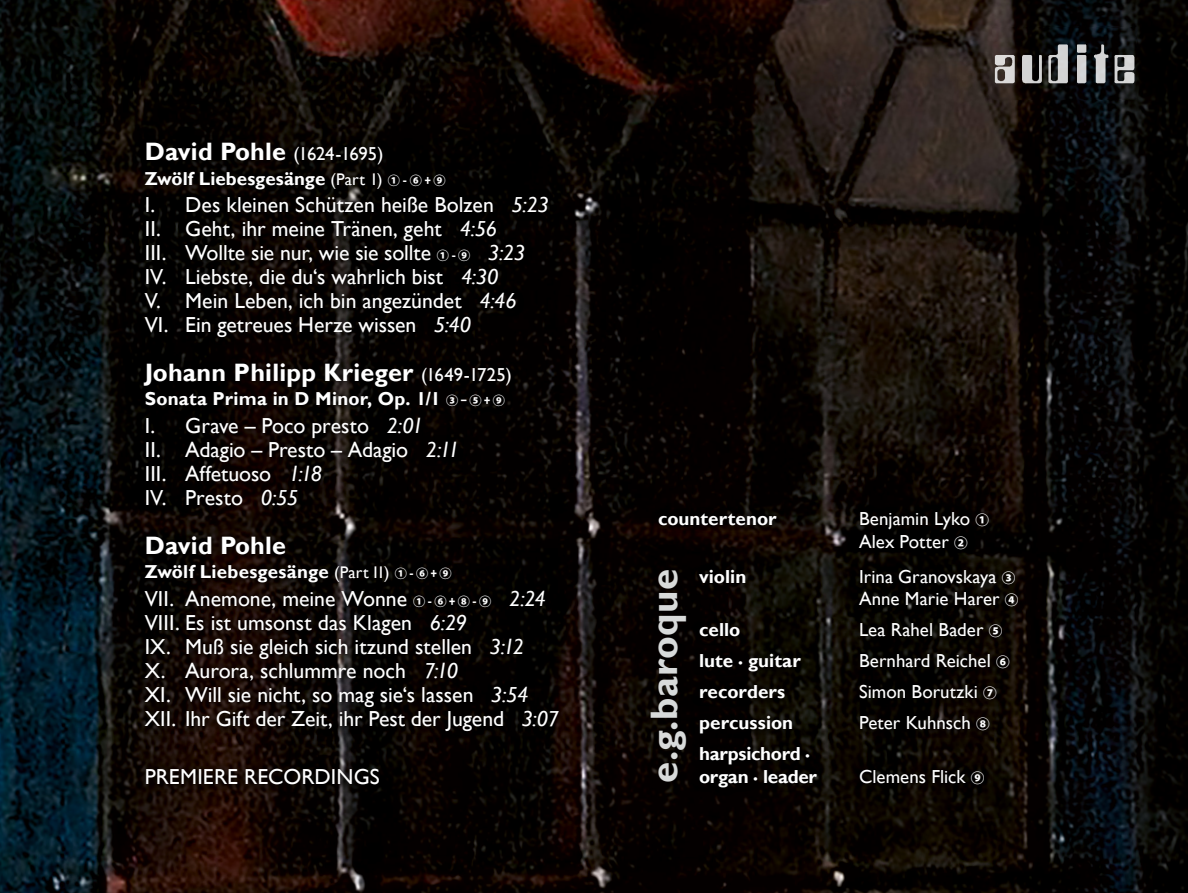
<style>
.page{position:relative;width:1188px;height:893px;background:#fff}
.page>*{position:absolute;margin:0;border:0;box-sizing:border-box;transform-origin:0 0}
.t1{font:700 38.25px "Gill Sans";letter-spacing:.01em;color:#d8dada}
.t2{font:700 25.2px "Gill Sans";letter-spacing:.01em;color:#fff}
.t3{font:21.75px/24px "Gill Sans";color:#fff}
.t4{font:18.9px/22.6px "Gill Sans";color:#fff}
.t5{font:700 18.9px/22.6px "Gill Sans";color:#fff}
.t6{font:700 18.75px/24.3px "Gill Sans";letter-spacing:.01em;color:#fff}
.s1{font-size:25.2px}
.s2{font-weight:400}
.s3{font-weight:400;font-size:16.8px}
.s4{font-family:"Koz Go Pro";font-weight:800;font-size:12.15px}
.s5{font-style:italic}
.s6{font-weight:400;font-size:18.75px}
.s7{font-family:"Koz Go Pro";font-weight:800;font-size:13.65px}
.s8{font-size:12px}
</style>
<div class="page">
<img style="left:0;top:0;width:1188px;height:893px">
<div style="left:135px;top:133px;width:432px;height:661px;background:#000;opacity:.75"></div>
<div style="left:649px;top:503px;width:378px;height:293px;background:#000;opacity:.75"></div>
<img style="left:992px;top:27px;width:144px;height:72px">
<p class="t6" style="left:145px;top:142px;width:303px"><span class="s1">David Pohle</span> <span class="s2">(1624-1695)<br></span>Zwölf Liebesgesänge <span class="s3">(Part 1)</span> <span class="s4">① - ⑥ + ⑨</span></p>
<p class="t3" style="left:145px;top:193px;width:406px">I. Des kleinen Schützen heiße Bolzen <span class="s5">5:23<br></span>II. Geht, ihr meine Tränen, geht <span class="s5">4:56<br></span>III. Wollte sie nur, wie sie sollte <span class="s4">① - ⑨</span> <span class="s5">3:23<br></span>IV. Liebste, die du‘s wahrlich bist <span class="s5">4:30<br></span>V. Mein Leben, ich bin angezündet <span class="s5">4:46<br></span>VI. Ein getreues Herze wissen <span class="s5">5:40</span></p>
<p class="t2" style="left:145px;top:357px;width:369px">Johann Philipp Krieger <span class="s6">(1649-1725)</span></p>
<p class="t6" style="left:145px;top:387px;width:362px">Sonata Prima in D Minor, Op. 1/1 <span class="s4">③ - ⑤ + ⑨</span></p>
<p class="t3" style="left:145px;top:414px;width:316px">I. Grave – Poco presto <span class="s5">2:01<br></span>II. Adagio – Presto – Adagio <span class="s5">2:11<br></span>III. Affetuoso <span class="s5">1:18<br></span>IV. Presto <span class="s5">0:55</span></p>
<p class="t2" style="left:145px;top:530px;width:143px">David Pohle</p>
<p class="t6" style="left:145px;top:560px;width:309px">Zwölf Liebesgesänge <span class="s3">(Part I1)</span> <span class="s4">① - ⑥ + ⑨</span></p>
<p class="t3" style="left:145px;top:586px;width:415px">VII. Anemone, meine Wonne <span class="s4">① - ⑥ + ⑧ - ⑨</span> <span class="s5">2:24<br></span>VIII. Es ist umsonst das Klagen <span class="s5">6:29<br></span>IX. Muß sie gleich sich itzund stellen <span class="s5">3:12<br></span>X. Aurora, schlummre noch <span class="s5">7:10<br></span>XI. Will sie nicht, so mag sie‘s lassen <span class="s5">3:54<br></span>XII. Ihr Gift der Zeit, ihr Pest der Jugend <span class="s5">3:07</span></p>
<p class="t3" style="left:145px;top:765px;width:237px">PREMIERE RECORDINGS</p>
<p class="t5" style="left:658px;top:508px;width:120px">countertenor</p>
<p class="t4" style="left:859px;top:507px;width:131px">Benjamin Lyko <span class="s7">①<br></span>Alex Potter <span class="s7">②</span></p>
<p class="t5" style="left:699px;top:565px;width:49px">violin</p>
<p class="t4" style="left:859px;top:565px;width:161px">Irina Granovskaya <span class="s7">③<br></span>Anne Marie Harer <span class="s7">④</span></p>
<p class="t5" style="left:699px;top:619px;width:43px">cello</p>
<p class="t4" style="left:859px;top:619px;width:145px">Lea Rahel Bader <span class="s7">⑤</span></p>
<p class="t5" style="left:699px;top:650px;width:103px">lute <span class="s8">•</span> guitar</p>
<p class="t4" style="left:859px;top:650px;width:152px">Bernhard Reichel <span class="s7">⑥</span></p>
<p class="t5" style="left:699px;top:681px;width:88px">recorders</p>
<p class="t4" style="left:859px;top:681px;width:139px">Simon Borutzki <span class="s7">⑦</span></p>
<p class="t5" style="left:699px;top:712px;width:96px">percussion</p>
<p class="t4" style="left:859px;top:712px;width:132px">Peter Kuhnsch <span class="s7">⑧</span></p>
<p class="t5" style="left:699px;top:743px;width:119px">harpsichord <span class="s8">• </span>organ <span class="s8">•</span> leader</p>
<h1 class="t1" style="left:641px;top:783px;width:215px;rotate:-90deg">e.g.baroque</h1>
<p class="t4" style="left:859px;top:765px;width:127px">Clemens Flick <span class="s7">⑨</span></p>
</div>
